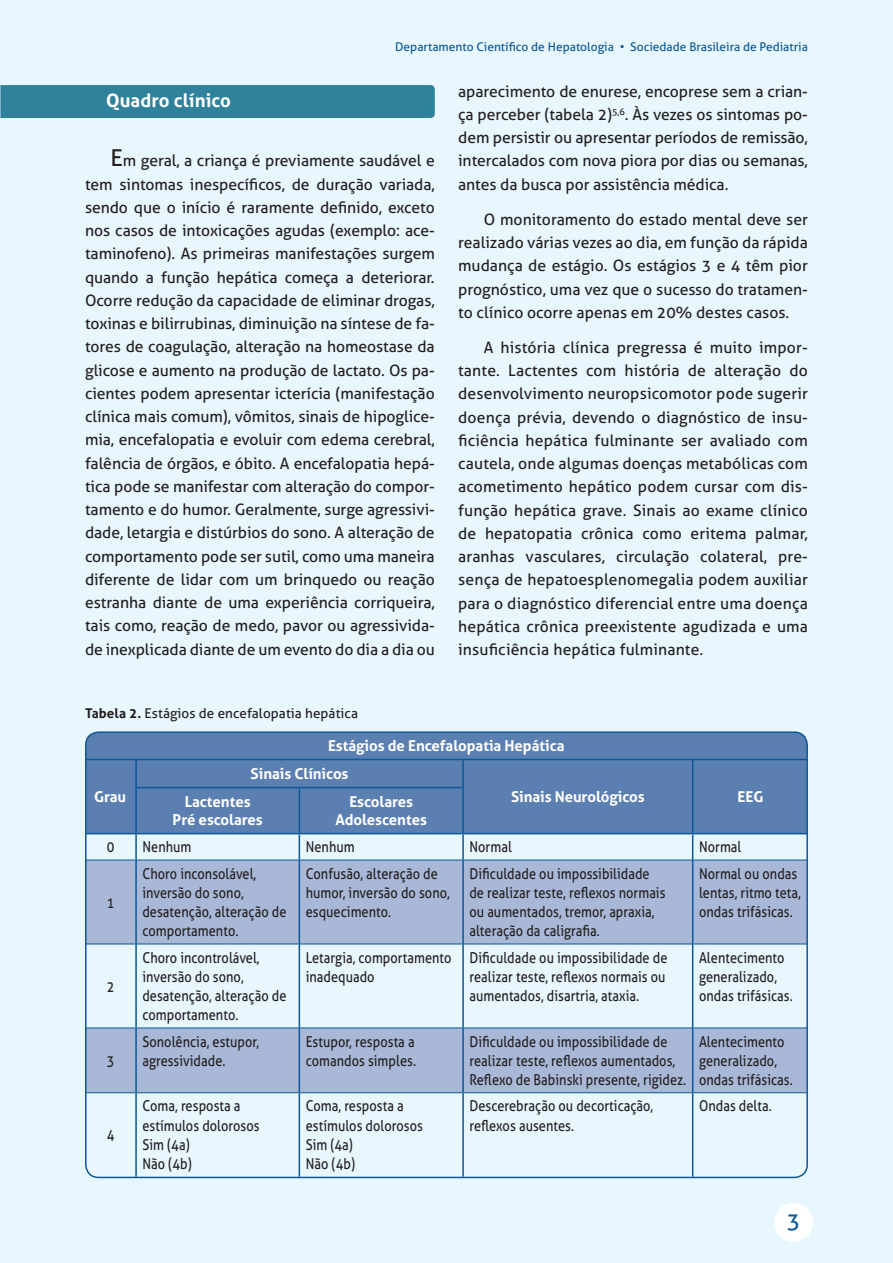
<style>
.page{position:relative;width:893px;height:1263px;background:#e8f6fd}
.page>*{position:absolute;margin:0;border:0;box-sizing:border-box;transform-origin:0 0}
.t1{font:22.5px "Aller";color:#0c5896}
.t2{font:700 18.6px "Aller";letter-spacing:.005em;color:#fff}
.t3{font:15.75px/23.2px "Aller";letter-spacing:-.005em;color:#231f20;text-align:justify}
.t4{font:15px/19.2px "Aller";letter-spacing:.005em;color:#231f20;scale:.85 1}
.t5{font:700 15px/18px "Aller";letter-spacing:-.005em;color:#fff;text-align:center}
.t6{font:13.5px "Aller";letter-spacing:.005em;color:#231f20}
.t7{font:12px "Aller";color:#0c5896}
.s1{font-size:23.25px}
.s2{font-weight:700}
</style>
<div class="page">
<div style="left:774px;top:1203px;width:39px;height:39px;background:#fff;border-radius:50%"></div>
<div style="left:0;top:85px;width:435px;height:33px;background:#30829c"></div>
<div style="left:86px;top:734px;width:719px;height:99px;background:#5c7fb2"></div>
<svg style="left:88px;top:861px;width:717px;height:231px;fill:#a9b8d6"></svg>
<hr style="left:86px;top:860px;width:49px;height:1px;background:#0c5896">
<hr style="left:137px;top:860px;width:162px;height:1px;background:#0c5896">
<hr style="left:300px;top:860px;width:162px;height:1px;background:#0c5896">
<hr style="left:464px;top:860px;width:228px;height:1px;background:#0c5896">
<hr style="left:693px;top:860px;width:114px;height:1px;background:#0c5896">
<hr style="left:86px;top:944px;width:49px;height:1px;background:#0c5896">
<hr style="left:137px;top:944px;width:162px;height:1px;background:#0c5896">
<hr style="left:300px;top:944px;width:162px;height:1px;background:#0c5896">
<hr style="left:464px;top:944px;width:228px;height:1px;background:#0c5896">
<hr style="left:693px;top:944px;width:114px;height:1px;background:#0c5896">
<hr style="left:86px;top:1027px;width:49px;height:1px;background:#0c5896">
<hr style="left:137px;top:1027px;width:162px;height:1px;background:#0c5896">
<hr style="left:300px;top:1027px;width:162px;height:1px;background:#0c5896">
<hr style="left:464px;top:1027px;width:228px;height:1px;background:#0c5896">
<hr style="left:693px;top:1027px;width:114px;height:1px;background:#0c5896">
<hr style="left:86px;top:1092px;width:49px;height:1px;background:#0c5896">
<hr style="left:137px;top:1092px;width:162px;height:1px;background:#0c5896">
<hr style="left:300px;top:1092px;width:162px;height:1px;background:#0c5896">
<hr style="left:464px;top:1092px;width:228px;height:1px;background:#0c5896">
<hr style="left:693px;top:1092px;width:114px;height:1px;background:#0c5896">
<hr style="left:135px;top:834px;width:2px;height:26px;background:#0c5896">
<svg style="left:299px;top:834px;width:1px;height:26px"></svg>
<hr style="left:462px;top:834px;width:2px;height:26px;background:#0c5896">
<svg style="left:692px;top:834px;width:1px;height:26px"></svg>
<hr style="left:135px;top:860px;width:2px;height:84px;background:#0c5896">
<hr style="left:299px;top:860px;width:1px;height:84px;background:#0c5896">
<hr style="left:462px;top:860px;width:2px;height:84px;background:#0c5896">
<hr style="left:692px;top:860px;width:1px;height:84px;background:#0c5896">
<hr style="left:135px;top:944px;width:2px;height:84px;background:#0c5896">
<hr style="left:299px;top:944px;width:1px;height:84px;background:#0c5896">
<hr style="left:462px;top:944px;width:2px;height:84px;background:#0c5896">
<hr style="left:692px;top:944px;width:1px;height:84px;background:#0c5896">
<hr style="left:135px;top:1028px;width:2px;height:65px;background:#0c5896">
<hr style="left:299px;top:1028px;width:1px;height:65px;background:#0c5896">
<hr style="left:462px;top:1028px;width:2px;height:65px;background:#0c5896">
<hr style="left:692px;top:1028px;width:1px;height:65px;background:#0c5896">
<hr style="left:135px;top:1093px;width:2px;height:84px;background:#0c5896">
<hr style="left:299px;top:1093px;width:1px;height:84px;background:#0c5896">
<hr style="left:462px;top:1093px;width:2px;height:84px;background:#0c5896">
<hr style="left:692px;top:1093px;width:1px;height:84px;background:#0c5896">
<hr style="left:86px;top:759px;width:50px;height:1px;background:#0c5896">
<hr style="left:136px;top:759px;width:163px;height:1px;background:#0c5896">
<hr style="left:135px;top:760px;width:2px;height:27px;background:#0c5896">
<hr style="left:299px;top:759px;width:164px;height:1px;background:#0c5896">
<hr style="left:463px;top:759px;width:230px;height:1px;background:#0c5896">
<hr style="left:462px;top:760px;width:2px;height:27px;background:#0c5896">
<hr style="left:693px;top:759px;width:114px;height:1px;background:#0c5896">
<svg style="left:692px;top:760px;width:1px;height:27px"></svg>
<hr style="left:135px;top:787px;width:164px;height:1px;background:#0c5896">
<hr style="left:135px;top:788px;width:2px;height:45px;background:#0c5896">
<hr style="left:299px;top:787px;width:165px;height:1px;background:#0c5896">
<hr style="left:299px;top:788px;width:1px;height:45px;background:#0c5896">
<hr style="left:462px;top:788px;width:2px;height:45px;background:#0c5896">
<hr style="left:692px;top:787px;width:1px;height:46px;background:#0c5896">
<hr style="left:86px;top:833px;width:50px;height:1px;background:#0c5896">
<hr style="left:136px;top:833px;width:163px;height:1px;background:#0c5896">
<hr style="left:299px;top:833px;width:164px;height:1px;background:#0c5896">
<hr style="left:463px;top:833px;width:230px;height:1px;background:#0c5896">
<hr style="left:693px;top:833px;width:114px;height:1px;background:#0c5896">
<div style="left:85px;top:731px;width:723px;height:447px;border:2px solid #0c5896;border-radius:13px"></div>
<p class="t7" style="left:395px;top:39px;width:414px">Departamento Científico de Hepatologia • Sociedade Brasileira de Pediatria</p>
<p class="t2" style="left:106px;top:89px;width:126px">Quadro clínico</p>
<p class="t3" style="left:85px;top:149px;width:351px;text-indent:26px"><span class="s1">E</span>m geral, a criança é previamente saudável e tem sintomas inespecíficos, de duração variada, sendo que o início é raramente definido, exceto nos casos de intoxicações agudas (exemplo: ace&shy;taminofeno). As primeiras manifestações surgem quando a função hepática começa a deteriorar.<br>Ocorre redução da capacidade de eliminar drogas, toxinas e bilirrubinas, diminuição na síntese de fa&shy;tores de coagulação, alteração na homeostase da glicose e aumento na produção de lactato. Os pa&shy;cientes podem apresentar icterícia (manifestação clínica mais comum), vômitos, sinais de hipoglice&shy;mia, encefalopatia e evoluir com edema cerebral, falência de órgãos, e óbito. A encefalopatia hepá&shy;tica pode se manifestar com alteração do compor&shy;tamento e do humor. Geralmente, surge agressivi&shy;dade, letargia e distúrbios do sono. A alteração de comportamento pode ser sutil, como uma maneira diferente de lidar com um brinquedo ou reação estranha diante de uma experiência corriqueira, tais como, reação de medo, pavor ou agressivida&shy;de inexplicada diante de um evento do dia a dia ou</p>
<p class="t3" style="left:458px;top:79px;width:351px">aparecimento de enurese, encoprese sem a crian&shy;ça perceber (tabela 2)<sup>5,6</sup>. Às vezes os sintomas po&shy;dem persistir ou apresentar períodos de remissão, intercalados com nova piora por dias ou semanas, antes da busca por assistência médica.</p>
<p class="t3" style="left:458px;top:208px;width:351px;text-indent:26px">O monitoramento do estado mental deve ser realizado várias vezes ao dia, em função da rápida mudança de estágio. Os estágios 3 e 4 têm pior prognóstico, uma vez que o sucesso do tratamen&shy;to clínico ocorre apenas em 20% destes casos.</p>
<p class="t3" style="left:458px;top:336px;width:351px;text-indent:26px">A história clínica pregressa é muito impor&shy;tante. Lactentes com história de alteração do desenvolvimento neuropsicomotor pode sugerir doença prévia, devendo o diagnóstico de insu&shy;ficiência hepática fulminante ser avaliado com cautela, onde algumas doenças metabólicas com acometimento hepático podem cursar com dis&shy;função hepática grave. Sinais ao exame clínico de hepatopatia crônica como eritema palmar, aranhas vasculares, circulação colateral, pre&shy;sença de hepatoesplenomegalia podem auxiliar para o diagnóstico diferencial entre uma doença hepática crônica preexistente agudizada e uma insuficiência hepática fulminante.</p>
<p class="t6" style="left:85px;top:704px;width:274px"><span class="s2">Tabela 2.</span> Estágios de encefalopatia hepática</p>
<p class="t5" style="left:328px;top:737px;width:238px">Estágios de Encefalopatia Hepática</p>
<p class="t5" style="left:94px;top:788px;width:34px">Grau</p>
<p class="t5" style="left:251px;top:765px;width:99px">Sinais Clínicos</p>
<p class="t5" style="left:511px;top:788px;width:135px">Sinais Neurológicos</p>
<p class="t5" style="left:738px;top:788px;width:27px">EEG</p>
<p class="t5" style="left:173px;top:793px;width:92px">Lactentes<br>Pré escolares</p>
<p class="t5" style="left:336px;top:793px;width:93px">Escolares<br>Adolescentes</p>
<p class="t4" style="left:107px;top:837px;width:10px">0</p>
<p class="t4" style="left:142px;top:837px;width:59px">Nenhum</p>
<p class="t4" style="left:306px;top:837px;width:59px">Nenhum</p>
<p class="t4" style="left:469px;top:837px;width:51px">Normal</p>
<p class="t4" style="left:699px;top:837px;width:51px">Normal</p>
<p class="t4" style="left:107px;top:892px;width:10px">1</p>
<p class="t4" style="left:107px;top:976px;width:10px">2</p>
<p class="t4" style="left:107px;top:1051px;width:10px">3</p>
<p class="t4" style="left:107px;top:1125px;width:10px">4</p>
<p class="t4" style="left:142px;top:864px;width:171px">Choro inconsolável, inversão do sono, desatenção, alteração de comportamento.</p>
<p class="t4" style="left:306px;top:864px;width:171px">Confusão, alteração de humor, inversão do sono, esquecimento.</p>
<p class="t4" style="left:469px;top:864px;width:232px">Dificuldade ou impossibilidade de realizar teste, reflexos normais ou aumentados, tremor, apraxia, alteração da caligrafia.</p>
<p class="t4" style="left:699px;top:864px;width:121px">Normal ou ondas lentas, ritmo teta, ondas trifásicas.</p>
<p class="t4" style="left:142px;top:948px;width:171px">Choro incontrolável, inversão do sono, desatenção, alteração de comportamento.</p>
<p class="t4" style="left:306px;top:948px;width:173px">Letargia, comportamento inadequado</p>
<p class="t4" style="left:469px;top:948px;width:235px">Dificuldade ou impossibilidade de realizar teste, reflexos normais ou aumentados, disartria, ataxia.</p>
<p class="t4" style="left:699px;top:948px;width:112px">Alentecimento generalizado, ondas trifásicas.</p>
<p class="t4" style="left:142px;top:1032px;width:139px">Sonolência, estupor, agressividade.</p>
<p class="t4" style="left:306px;top:1032px;width:131px">Estupor, resposta a comandos simples.</p>
<p class="t4" style="left:469px;top:1032px;width:257px">Dificuldade ou impossibilidade de realizar teste, reflexos aumentados,<br>Reflexo de Babinski presente, rigidez.</p>
<p class="t4" style="left:699px;top:1032px;width:112px">Alentecimento generalizado, ondas trifásicas.</p>
<p class="t4" style="left:142px;top:1096px;width:140px">Coma, resposta a estímulos dolorosos<br>Sim (4a)<br>Não (4b)</p>
<p class="t4" style="left:306px;top:1096px;width:140px">Coma, resposta a estímulos dolorosos<br>Sim (4a)<br>Não (4b)</p>
<p class="t4" style="left:469px;top:1096px;width:218px">Descerebração ou decorticação, reflexos ausentes.</p>
<p class="t4" style="left:699px;top:1096px;width:87px">Ondas delta.</p>
<h1 class="t1" style="left:787px;top:1207px;width:15px">3</h1>
</div>
